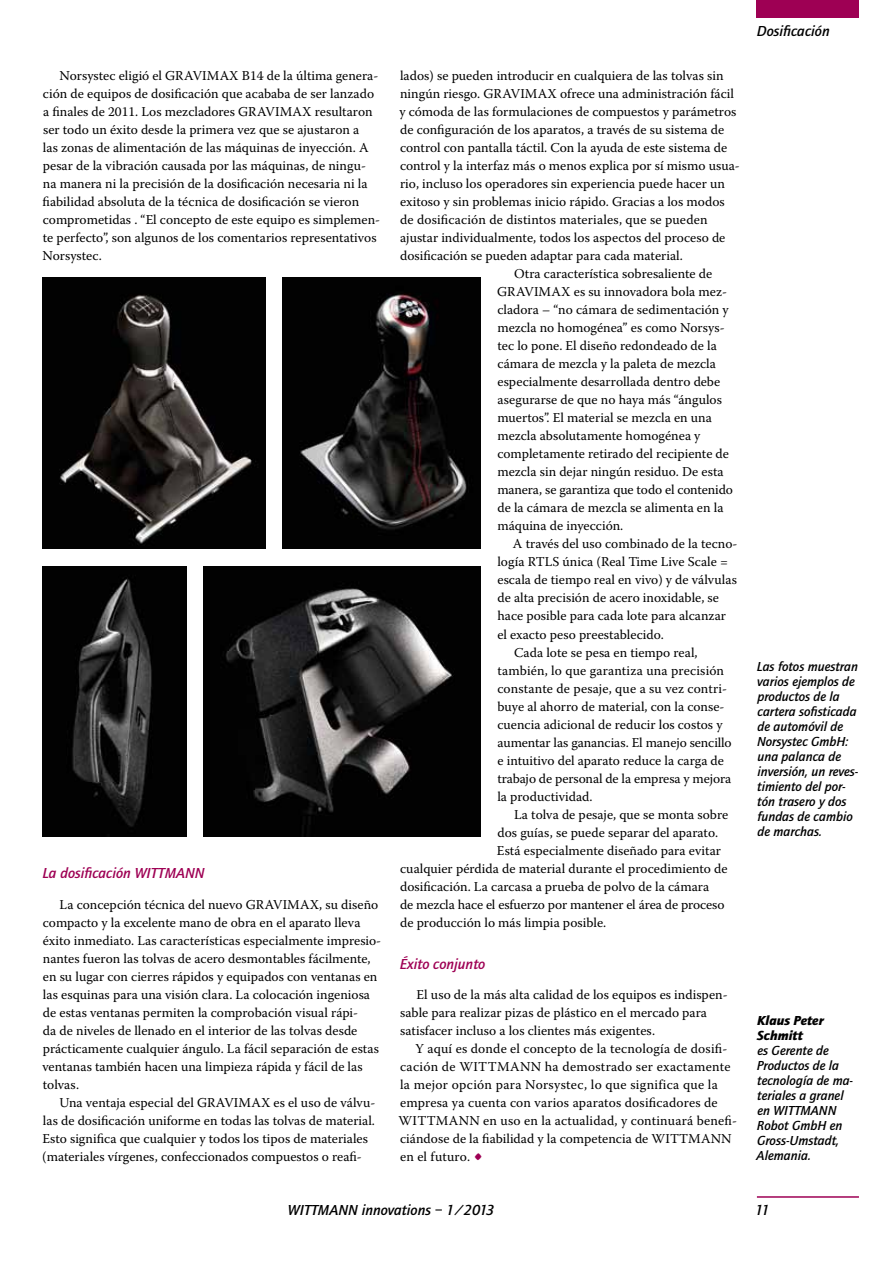
<style>
.page{position:relative;width:893px;height:1263px;background:#fff}
.page>*{position:absolute;margin:0;border:0;box-sizing:border-box;transform-origin:0 0}
.t1{font:italic 500 15px "Quay Sans";color:#000}
.t2{font:italic 500 15px "Quay Sans";color:#9e0054}
.t3{font:13.5px/18px "Warnock Pro";color:#000}
.t4{font:italic 500 13.5px/15px "Quay Sans";color:#000}
.t5{font:italic 900 13.5px/15px "Quay Sans";color:#000}
.s1{font-size:24px;color:#9e0054}
</style>
<div class="page">
<div style="left:757px;top:0;width:102px;height:18px;background:#9e0054"></div>
<hr style="left:757px;top:1196px;width:102px;height:2px;background:#9e0054">
<img style="left:204px;top:566px;width:276px;height:270px">
<img style="left:43px;top:278px;width:223px;height:270px">
<img style="left:283px;top:278px;width:197px;height:270px">
<img style="left:43px;top:566px;width:144px;height:270px">
<p class="t3" style="left:42px;top:66px;width:339px;text-indent:17px">Norsystec eligió el GRAVIMAX B14 de la última genera&shy;ción de equipos de dosificación que acababa de ser lanzado a finales de 2011. Los mezcladores GRAVIMAX resultaron ser todo un éxito desde la primera vez que se ajustaron a<br>las zonas de alimentación de las máquinas de inyección. A pesar de la vibración causada por las máquinas, de ningu&shy;na manera ni la precisión de la dosificación necesaria ni la fiabilidad absoluta de la técnica de dosificación se vieron comprometidas . “El concepto de este equipo es simplemen&shy;te perfecto”, son algunos de los comentarios representativos Norsystec.</p>
<p class="t2" style="left:43px;top:864px;width:164px">La dosificación WITTMANN</p>
<p class="t3" style="left:42px;top:895px;width:340px;text-indent:17px">La concepción técnica del nuevo GRAVIMAX, su diseño compacto y la excelente mano de obra en el aparato lleva éxito inmediato. Las características especialmente impresio&shy;nantes fueron las tolvas de acero desmontables fácilmente, en su lugar con cierres rápidos y equipados con ventanas en las esquinas para una visión clara. La colocación ingeniosa de estas ventanas permiten la comprobación visual rápi-<br>da de niveles de llenado en el interior de las tolvas desde prácticamente cualquier ángulo. La fácil separación de estas ventanas también hacen una limpieza rápida y fácil de las tolvas.</p>
<p class="t3" style="left:42px;top:1093px;width:335px;text-indent:17px">Una ventaja especial del GRAVIMAX es el uso de válvu&shy;las de dosificación uniforme en todas las tolvas de material.<br>Esto significa que cualquier y todos los tipos de materiales (materiales vírgenes, confeccionados compuestos o reafi-</p>
<p class="t3" style="left:400px;top:66px;width:325px">lados) se pueden introducir en cualquiera de las tolvas sin</p>
<p class="t3" style="left:400px;top:84px;width:336px">ningún riesgo. GRAVIMAX ofrece una administración fácil</p>
<p class="t3" style="left:399px;top:102px;width:338px">y cómoda de las formulaciones de compuestos y parámetros</p>
<p class="t3" style="left:400px;top:120px;width:326px">de configuración de los aparatos, a través de su sistema de</p>
<p class="t3" style="left:400px;top:138px;width:329px">control con pantalla táctil. Con la ayuda de este sistema de</p>
<p class="t3" style="left:400px;top:156px;width:341px">control y la interfaz más o menos explica por sí mismo usua-</p>
<p class="t3" style="left:400px;top:174px;width:326px">rio, incluso los operadores sin experiencia puede hacer un</p>
<p class="t3" style="left:400px;top:192px;width:326px">exitoso y sin problemas inicio rápido. Gracias a los modos</p>
<p class="t3" style="left:400px;top:210px;width:309px">de dosificación de distintos materiales, que se pueden</p>
<p class="t3" style="left:400px;top:228px;width:327px">ajustar individualmente, todos los aspectos del proceso de</p>
<p class="t3" style="left:400px;top:246px;width:284px">dosificación se pueden adaptar para cada material.</p>
<p class="t3" style="left:514px;top:264px;width:199px">Otra característica sobresaliente de</p>
<p class="t3" style="left:497px;top:282px;width:231px">GRAVIMAX es su innovadora bola mez-</p>
<p class="t3" style="left:497px;top:300px;width:233px">cladora – “no cámara de sedimentación y</p>
<p class="t3" style="left:497px;top:318px;width:229px">mezcla no homogénea” es como Norsys-</p>
<p class="t3" style="left:497px;top:336px;width:221px">tec lo pone. El diseño redondeado de la</p>
<p class="t3" style="left:497px;top:354px;width:220px">cámara de mezcla y la paleta de mezcla</p>
<p class="t3" style="left:497px;top:372px;width:224px">especialmente desarrollada dentro debe</p>
<p class="t3" style="left:498px;top:390px;width:226px">asegurarse de que no haya más “ángulos</p>
<p class="t3" style="left:497px;top:408px;width:216px">muertos”. El material se mezcla en una</p>
<p class="t3" style="left:497px;top:427px;width:205px">mezcla absolutamente homogénea y</p>
<p class="t3" style="left:497px;top:445px;width:233px">completamente retirado del recipiente de</p>
<p class="t3" style="left:497px;top:463px;width:228px">mezcla sin dejar ningún residuo. De esta</p>
<p class="t3" style="left:497px;top:481px;width:237px">manera, se garantiza que todo el contenido</p>
<p class="t3" style="left:497px;top:499px;width:228px">de la cámara de mezcla se alimenta en la</p>
<p class="t3" style="left:497px;top:517px;width:127px">máquina de inyección.</p>
<p class="t3" style="left:513px;top:535px;width:226px">A través del uso combinado de la tecno-</p>
<p class="t3" style="left:497px;top:553px;width:232px">logía RTLS única (Real Time Live Scale =</p>
<p class="t3" style="left:497px;top:571px;width:241px">escala de tiempo real en vivo) y de válvulas</p>
<p class="t3" style="left:497px;top:589px;width:223px">de alta precisión de acero inoxidable, se</p>
<p class="t3" style="left:497px;top:607px;width:230px">hace posible para cada lote para alcanzar</p>
<p class="t3" style="left:497px;top:625px;width:168px">el exacto peso preestablecido.</p>
<p class="t3" style="left:514px;top:643px;width:185px">Cada lote se pesa en tiempo real,</p>
<p class="t3" style="left:497px;top:661px;width:228px">también, lo que garantiza una precisión</p>
<p class="t3" style="left:497px;top:679px;width:231px">constante de pesaje, que a su vez contri-</p>
<p class="t3" style="left:497px;top:697px;width:229px">buye al ahorro de material, con la conse-</p>
<p class="t3" style="left:497px;top:715px;width:227px">cuencia adicional de reducir los costos y</p>
<p class="t3" style="left:498px;top:733px;width:236px">aumentar las ganancias. El manejo sencillo</p>
<p class="t3" style="left:497px;top:751px;width:228px">e intuitivo del aparato reduce la carga de</p>
<p class="t3" style="left:497px;top:769px;width:235px">trabajo de personal de la empresa y mejora</p>
<p class="t3" style="left:497px;top:787px;width:97px">la productividad.</p>
<p class="t3" style="left:514px;top:805px;width:216px">La tolva de pesaje, que se monta sobre</p>
<p class="t3" style="left:497px;top:823px;width:222px">dos guías, se puede separar del aparato.</p>
<p class="t3" style="left:497px;top:841px;width:226px">Está especialmente diseñado para evitar</p>
<p class="t3" style="left:400px;top:859px;width:329px">cualquier pérdida de material durante el procedimiento de</p>
<p class="t3" style="left:400px;top:877px;width:311px">dosificación. La carcasa a prueba de polvo de la cámara</p>
<p class="t3" style="left:400px;top:895px;width:326px">de mezcla hace el esfuerzo por mantener el área de proceso</p>
<p class="t3" style="left:400px;top:913px;width:208px">de producción lo más limpia posible.</p>
<p class="t2" style="left:400px;top:955px;width:87px">Éxito conjunto</p>
<p class="t3" style="left:400px;top:985px;width:329px;text-indent:16px">El uso de la más alta calidad de los equipos es indispen&shy;sable para realizar pizas de plástico en el mercado para satisfacer incluso a los clientes más exigentes.</p>
<p class="t3" style="left:399px;top:1039px;width:340px;text-indent:17px">Y aquí es donde el concepto de la tecnología de dosifi&shy;cación de WITTMANN ha demostrado ser exactamente la mejor opción para Norsystec, lo que significa que la empresa ya cuenta con varios aparatos dosificadores de WITTMANN en uso en la actualidad, y continuará benefi&shy;ciándose de la fiabilidad y la competencia de WITTMANN en el futuro. <span class="s1">•</span></p>
<p class="t1" style="left:757px;top:23px;width:74px">Dosificación</p>
<p class="t4" style="left:757px;top:659px;width:103px">Las fotos muestran varios ejemplos de productos de la cartera sofisticada de automóvil de<br>Norsystec GmbH: una palanca de inversión, un reves&shy;timiento del por&shy;tón trasero y dos fundas de cambio de marchas.</p>
<p class="t5" style="left:757px;top:1013px;width:68px">Klaus Peter<br>Schmitt</p>
<p class="t4" style="left:757px;top:1043px;width:98px">es Gerente de<br>Productos de la tecnología de ma&shy;teriales a granel en WITTMANN<br>Robot GmbH en<br>Gross-Umstadt,<br>Alemania.</p>
<p class="t1" style="left:288px;top:1201px;width:208px">WITTMANN innovations – 1/2013</p>
<p class="t1" style="left:755px;top:1201px;width:16px">11</p>
</div>
